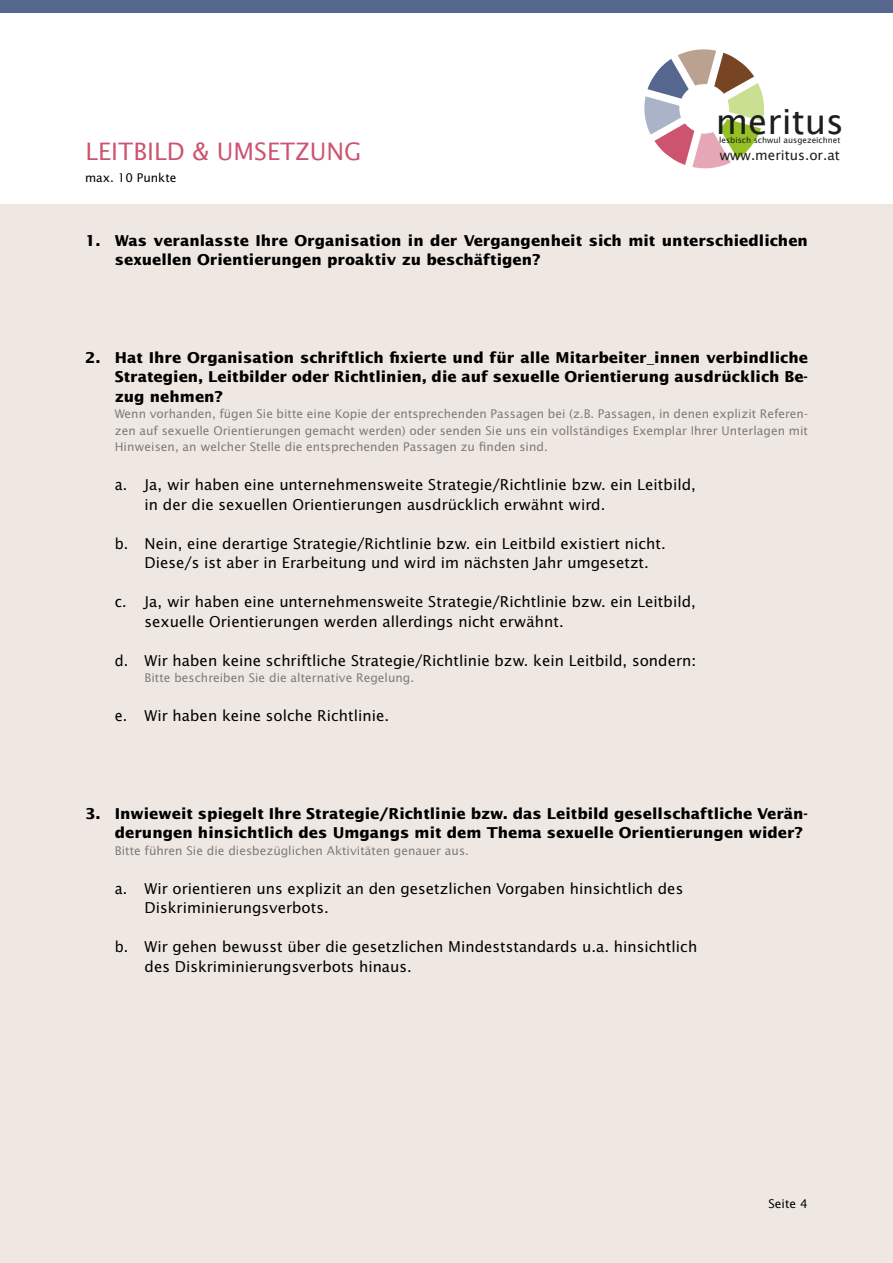
<style>
.page{position:relative;width:893px;height:1263px;background:#fff}
.page>*{position:absolute;margin:0;border:0;box-sizing:border-box;transform-origin:0 0}
.t1{font:34.65px "Lucida Grande";color:#1e1e1c}
.t2{font:24px "Lucida Sans Std";color:#cd536f}
.t3{font:15px/19.5px "Lucida Sans Std";color:#000}
.t4{font:700 15px/19.5px "Lucida Sans Std";color:#000}
.t5{font:13.5px "Lucida Grande";color:#1e1e1c}
.t6{font:12px/16.5px "Lucida Sans Std";color:#7c7b7b;text-align:justify}
.t7{font:12px "Lucida Sans Std";color:#000}
.t8{font:8.25px "Lucida Grande";color:#1e1e1c}
.s1{font-family:"Lucida Grande"}
</style>
<div class="page">
<div style="left:0;top:204px;width:893px;height:1059px;background:#efe8e2"></div>
<div style="left:0;top:0;width:893px;height:13px;background:#566890"></div>
<svg style="left:644px;top:49px;width:121px;height:120px"></svg>
<h2 class="t2" style="left:85px;top:138px;width:277px">LEITBILD &amp; UMSETZUNG</h2>
<p class="t7" style="left:85px;top:171px;width:93px">max. 10 Punkte</p>
<h1 class="t1" style="left:716px;top:101px;width:130px">meritus</h1>
<p class="t8" style="left:719px;top:136px;width:123px">lesbisch schwul ausgezeichnet</p>
<p class="t5" style="left:720px;top:147px;width:122px">www.meritus.or.at</p>
<p class="t4" style="left:115px;top:231px;width:695px;text-indent:-30px">1. Was veranlasste Ihre Organisation in der Vergangenheit sich mit unterschiedlichen sexuellen Orientierungen proaktiv zu beschäftigen?</p>
<p class="t4" style="left:115px;top:348px;width:695px;text-align:justify;text-indent:-30px">2. Hat Ihre Organisation schriftlich fixierte und für alle Mitarbeiter_innen verbindliche Strategien, Leitbilder oder Richtlinien, die auf sexuelle Orientierung ausdrücklich Be&shy;zug nehmen?</p>
<p class="t6" style="left:115px;top:406px;width:695px">Wenn vorhanden, fügen Sie bitte eine Kopie der entsprechenden Passagen bei (z.B. Passagen, in denen explizit Referen&shy;zen auf sexuelle Orientierungen gemacht werden) oder senden Sie uns ein vollständiges Exemplar Ihrer Unterlagen mit Hinweisen, an welcher Stelle die entsprechenden Passagen zu finden sind.</p>
<p class="t3" style="left:145px;top:475px;width:553px;text-indent:-30px"><span class="s1">a.</span> Ja, wir haben eine unternehmensweite Strategie/Richtlinie bzw. ein Leitbild, in der die sexuellen Orientierungen ausdrücklich erwähnt wird.</p>
<p class="t3" style="left:145px;top:534px;width:523px;text-indent:-30px"><span class="s1">b.</span> Nein, eine derartige Strategie/Richtlinie bzw. ein Leitbild existiert nicht.<br>Diese/s ist aber in Erarbeitung und wird im nächsten Jahr umgesetzt.</p>
<p class="t3" style="left:145px;top:592px;width:553px;text-indent:-30px"><span class="s1">c.</span> Ja, wir haben eine unternehmensweite Strategie/Richtlinie bzw. ein Leitbild, sexuelle Orientierungen werden allerdings nicht erwähnt.</p>
<p class="t3" style="left:115px;top:651px;width:583px"><span class="s1">d.</span> Wir haben keine schriftliche Strategie/Richtlinie bzw. kein Leitbild, sondern:</p>
<p class="t6" style="left:145px;top:670px;width:271px">Bitte beschreiben Sie die alternative Regelung.</p>
<p class="t3" style="left:115px;top:706px;width:276px"><span class="s1">e.</span> Wir haben keine solche Richtlinie.</p>
<p class="t4" style="left:115px;top:804px;width:695px;text-indent:-30px">3. Inwieweit spiegelt Ihre Strategie/Richtlinie bzw. das Leitbild gesellschaftliche Verän&shy;derungen hinsichtlich des Umgangs mit dem Thema sexuelle Orientierungen wider?</p>
<p class="t6" style="left:115px;top:842px;width:356px">Bitte führen Sie die diesbezüglichen Aktivitäten genauer aus.</p>
<p class="t3" style="left:145px;top:879px;width:540px;text-indent:-30px"><span class="s1">a.</span> Wir orientieren uns explizit an den gesetzlichen Vorgaben hinsichtlich des<br>Diskriminierungsverbots.</p>
<p class="t3" style="left:145px;top:937px;width:554px;text-indent:-30px"><span class="s1">b.</span> Wir gehen bewusst über die gesetzlichen Mindeststandards u.a. hinsichtlich des Diskriminierungsverbots hinaus.</p>
<p class="t7" style="left:768px;top:1197px;width:41px">Seite 4</p>
</div>
